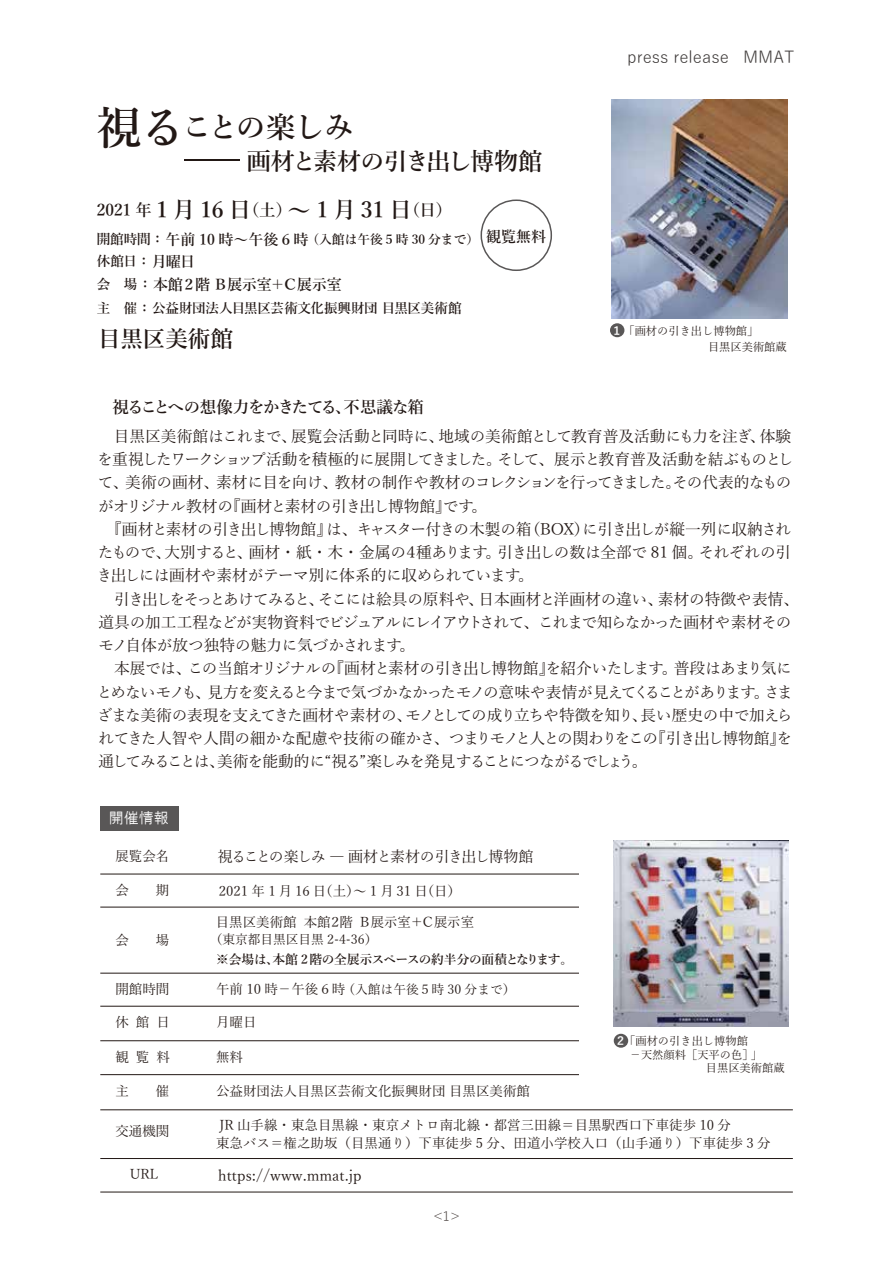
<style>
.page{position:relative;width:893px;height:1263px;background:#fff}
.page>*{position:absolute;margin:0;border:0;box-sizing:border-box;transform-origin:0 0}
.t1{font:600 30px "Yu Mincho";letter-spacing:-.055em;color:#221815}
.t2{font:600 24px "Yu Mincho";letter-spacing:-.05em;color:#221815}
.t3{font:600 22.5px "Yu Mincho";color:#221815}
.t4{font:600 16.5px "Yu Mincho";letter-spacing:-.065em;color:#221815}
.t5{font:16.5px "Yu Gothic";color:#3e3a39}
.t6{font:15.75px/23.2px "Yu Mincho";letter-spacing:-.045em;color:#221815}
.t7{font:15px "Yu Mincho";letter-spacing:-.09em;color:#221815}
.t8{font:600 15px "Yu Mincho";letter-spacing:-.005em;color:#221815}
.t9{font:15px "Yu Mincho";letter-spacing:-.01em;color:#221815}
.t10{font:15px "HGP Gothic M";color:#fff}
.t11{font:13.5px/18px "Yu Mincho";color:#221815}
.t12{font:600 13.5px "Yu Mincho";letter-spacing:-.02em;color:#221815}
.t13{font:12.75px "Yu Mincho";color:#221815}
.t14{font:600 12.75px "Yu Mincho";letter-spacing:-.025em;color:#221815}
.t15{font:600 12.75px "Yu Mincho";color:#221815}
.t16{font:12.75px "Yu Gothic";color:#221815}
.t17{font:11.25px/16.5px "Yu Mincho";color:#221815}
.s1{font-size:45px}
.s2{font-size:31.5px}
.s3{font-size:22.5px}
.s4{font-size:24px}
.s5{font-size:13.5px}
.s6{font-size:15px}
.s7{font-family:"Yu Gothic";font-weight:700;font-size:11.55px;color:#fff}
</style>
<div class="page">
<div style="left:100px;top:806px;width:78px;height:24px;background:#595757"></div>
<hr style="left:100px;top:874px;width:692px;height:1px;background:#221815">
<hr style="left:100px;top:907px;width:692px;height:1px;background:#221815">
<hr style="left:100px;top:973px;width:692px;height:1px;background:#221815">
<hr style="left:100px;top:1006px;width:692px;height:1px;background:#221815">
<hr style="left:100px;top:1040px;width:692px;height:1px;background:#221815">
<hr style="left:100px;top:1109px;width:693px;height:1px;background:#221815">
<hr style="left:100px;top:1074px;width:692px;height:1px;background:#221815">
<hr style="left:100px;top:1158px;width:693px;height:1px;background:#221815">
<hr style="left:100px;top:1192px;width:693px;height:1px;background:#221815">
<div style="left:480px;top:199px;width:72px;height:72px;border:2px solid #595757;border-radius:50%"></div>
<div style="left:610px;top:323px;width:14px;height:14px;background:#595757;border-radius:50%"></div>
<img style="left:611px;top:100px;width:176px;height:218px">
<div style="left:579px;top:814px;width:285px;height:274px;background:#fff"></div>
<img style="left:613px;top:841px;width:175px;height:186px">
<div style="left:614px;top:1034px;width:14px;height:14px;background:#595757;border-radius:50%"></div>
<h1 class="t1" style="left:97px;top:110px;width:259px"><span class="s1">視る</span>ことの楽しみ</h1>
<h2 class="t2" style="left:181px;top:147px;width:363px"><span class="s2">―</span>画材と素材の引き出し博物館</h2>
<p class="t4" style="left:97px;top:201px;width:357px">2021 年 <span class="s3">1 月 16 日</span>（土）<span class="s4">～</span> <span class="s3">1 月 31 日</span>（日）</p>
<p class="t15" style="left:97px;top:232px;width:384px"><span class="s5">開館時間：</span> <span class="s6">午前 10 時～午後６時</span> （入館は午後５時 30 分まで）</p>
<p class="t12" style="left:97px;top:254px;width:100px">休館日： <span class="s6">月曜日</span></p>
<p class="t8" style="left:97px;top:276px;width:246px"><span class="s5">会　場 ：</span> 本館２階 B展示室＋C展示室</p>
<p class="t12" style="left:97px;top:300px;width:366px">主　催 ： 公益財団法人目黒区芸術文化振興財団 目黒区美術館</p>
<h3 class="t3" style="left:98px;top:327px;width:136px">目黒区美術館</h3>
<p class="t8" style="left:486px;top:228px;width:61px">観覧無料</p>
<p class="t4" style="left:96px;top:397px;width:329px">　視ることへの想像力をかきたてる、不思議な箱</p>
<p class="t5" style="left:627px;top:41px;width:169px">press release MMAT</p>
<p class="t17" style="left:708px;top:321px;width:80px;text-indent:-95px"><span class="s7">1</span> 「画材の引き出し博物館」<br>目黒区美術館蔵</p>
<p class="t6" style="left:97px;top:423px;width:704px">　目黒区美術館はこれまで、展覧会活動と同時に、地域の美術館として教育普及活動にも力を注ぎ、体験を重視したワークショップ活動を積極的に展開してきました。そして、展示と教育普及活動を結ぶものとして、美術の画材、素材に目を向け、教材の制作や教材のコレクションを行ってきました。その代表的なものがオリジナル教材の『画材と素材の引き出し博物館』です。<br>　『画材と素材の引き出し博物館』は、キャスター付きの木製の箱（BOX）に引き出しが縦一列に収納されたもので、大別すると、画材・紙・木・金属の４種あります。引き出しの数は全部で 81 個。それぞれの引き出しには画材や素材がテーマ別に体系的に収められています。<br>　引き出しをそっとあけてみると、そこには絵具の原料や、日本画材と洋画材の違い、素材の特徴や表情、道具の加工工程などが実物資料でビジュアルにレイアウトされて、これまで知らなかった画材や素材そのモノ自体が放つ独特の魅力に気づかされます。<br>　本展では、この当館オリジナルの『画材と素材の引き出し博物館』を紹介いたします。普段はあまり気にとめないモノも、見方を変えると今まで気づかなかったモノの意味や表情が見えてくることがあります。さまざまな美術の表現を支えてきた画材や素材の、モノとしての成り立ちや特徴を知り、長い歴史の中で加えられてきた人智や人間の細かな配慮や技術の確かさ、つまりモノと人との関わりをこの『引き出し博物館』を通してみることは、美術を能動的に“視る”楽しみを発見することにつながるでしょう。</p>
<p class="t10" style="left:109px;top:810px;width:61px">開催情報</p>
<p class="t11" style="left:115px;top:846px;width:55px">展覧会名</p>
<p class="t7" style="left:218px;top:842px;width:317px">視ることの楽しみ ― 画材と素材の引き出し博物館</p>
<p class="t11" style="left:115px;top:880px;width:55px">会　　期</p>
<p class="t11" style="left:115px;top:929px;width:55px">会　　場</p>
<p class="t11" style="left:115px;top:979px;width:55px">開館時間</p>
<p class="t11" style="left:115px;top:1012px;width:56px">休 館 日</p>
<p class="t11" style="left:219px;top:880px;width:244px">2021 年 1 月 16 日（土）～ 1 月 31 日（日）</p>
<p class="t11" style="left:216px;top:911px;width:260px">目黒区美術館 本館２階 B展示室＋C展示室</p>
<p class="t13" style="left:210px;top:928px;width:169px">（東京都目黒区目黒 2-4-36）</p>
<p class="t14" style="left:216px;top:952px;width:359px">※会場は、本館 2階の全展示スペースの約半分の面積となります。</p>
<p class="t13" style="left:216px;top:977px;width:301px"><span class="s5">午前 10 時－午後６時</span> （入館は午後５時 30 分まで）</p>
<p class="t11" style="left:216px;top:1012px;width:42px">月曜日</p>
<p class="t11" style="left:115px;top:1047px;width:56px">観 覧 料</p>
<p class="t11" style="left:216px;top:1047px;width:28px">無料</p>
<p class="t17" style="left:617px;top:1031px;width:132px"><span class="s7">2</span>「画材の引き出し博物館</p>
<p class="t17" style="left:630px;top:1045px;width:134px">－天然顔料［天平の色］」</p>
<p class="t17" style="left:706px;top:1058px;width:80px">目黒区美術館蔵</p>
<p class="t11" style="left:115px;top:1081px;width:55px">主　　催</p>
<p class="t11" style="left:216px;top:1081px;width:316px">公益財団法人目黒区芸術文化振興財団 目黒区美術館</p>
<p class="t11" style="left:115px;top:1120px;width:55px">交通機関</p>
<p class="t11" style="left:216px;top:1114px;width:556px">JR 山手線・東急目黒線・東京メトロ南北線・都営三田線＝目黒駅西口下車徒歩 10 分<br>東急バス＝権之助坂（目黒通り）下車徒歩 5 分、田道小学校入口（山手通り）下車徒歩 3 分</p>
<p class="t11" style="left:130px;top:1164px;width:30px">URL</p>
<p class="t9" style="left:218px;top:1161px;width:145px">https://www.mmat.jp</p>
<p class="t16" style="left:431px;top:1204px;width:32px">＜1＞</p>
</div>
